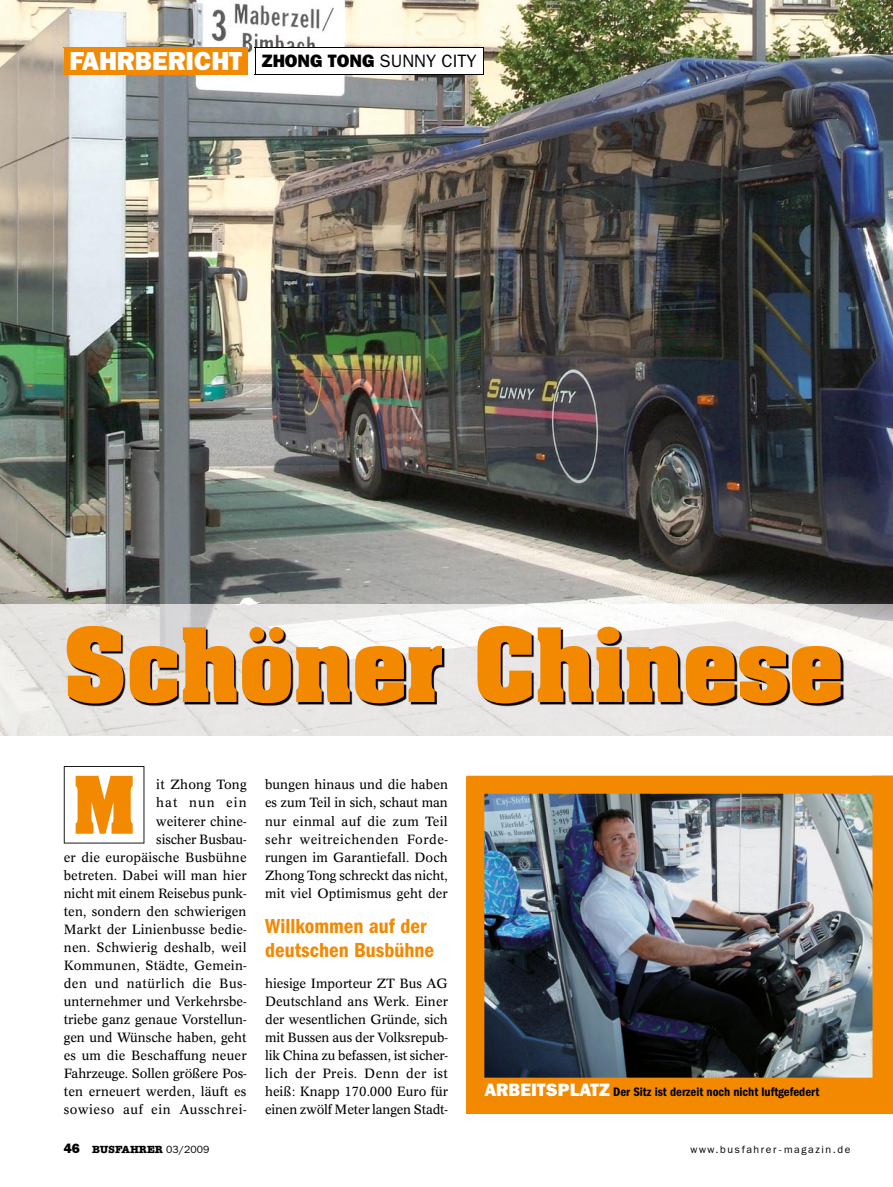
<style>
.page{position:relative;width:893px;height:1187px;background:#fff}
.page>*{position:absolute;margin:0;border:0;box-sizing:border-box;transform-origin:0 0}
.t1{font:700 87px "Aachen Std";color:#f38900}
.t2{font:700 67.5px "Aachen Std";color:#f38900}
.t3{font:26.25px "ITC Franklin Gothic Std Hvy";color:#fff}
.t4{font:21px/24px "ITC Franklin Gothic Std Dm Cd";color:#f38900}
.t5{font:13.2px/18px "Concorde BQ";letter-spacing:.01em;color:#000;text-align:justify}
.t6{font:12.75px "ITC Franklin Gothic Std Dm Cd";color:#000}
.t7{font:10.5px "ITC Franklin Gothic Std";letter-spacing:.15em;color:#000}
.t8{font:700 10.5px "American Typewriter Std";color:#000}
.s1{font-size:18px;color:#000}
.s2{font-family:"ITC Franklin Gothic Std";font-size:18px;color:#000}
.s3{font-family:"ITC Franklin Gothic Std Hvy";font-size:18px;color:#fff}
.s4{font-family:"ITC Franklin Gothic Std Hvy";font-weight:400;font-size:13.5px}
.s5{font-family:"ITC Franklin Gothic Std";font-weight:400}
</style>
<div class="page">
<img style="left:0;top:0;width:893px;height:735px">
<svg style="left:64px;top:766px;width:80px;height:77px"></svg>
<img style="left:52px;top:603px;width:841px;height:1px">
<div style="left:466px;top:777px;width:427px;height:336px;background:#f38900"></div>
<img style="left:466px;top:775px;width:406px;height:303px">
<svg style="left:872px;top:775px;width:21px;height:303px"></svg>
<div style="left:64px;top:47px;width:183px;height:28px;background:#f38900"></div>
<div style="left:255px;top:47px;width:228px;height:28px;background:#fff"></div>
<hr style="left:255px;top:47px;width:229px;height:1px;background:#000">
<svg style="left:483px;top:48px;width:1px;height:26px"></svg>
<hr style="left:255px;top:74px;width:229px;height:1px;background:#000">
<svg style="left:255px;top:48px;width:1px;height:26px"></svg>
<hr style="left:64px;top:47px;width:184px;height:1px;background:#f38900">
<hr style="left:64px;top:74px;width:184px;height:1px;background:#f38900">
<svg style="left:247px;top:48px;width:1px;height:26px"></svg>
<h3 class="t3" style="left:69px;top:45px;width:409px">FAHRBERICHT <span class="s1">ZHONG TONG</span> <span class="s2">sunny city</span></h3>
<h1 class="t1" style="left:64px;top:602px;width:781px">Schöner Chinese</h1>
<h2 class="t2" style="left:72px;top:756px;width:65px">M</h2>
<p class="t5" style="left:64px;top:776px;width:184px;text-align:right">it Zhong Tong<br>hat nun ein<br>weiterer chine-<br>sischer Busbau-<br>er die europäische Busbühne betreten. Dabei will man hier nicht mit einem Reisebus punk&shy;ten, sondern den schwierigen<br>Markt der Linienbusse bedie&shy;nen. Schwierig deshalb, weil<br>Kommunen, Städte, Gemein&shy;den und natürlich die Bus&shy;unternehmer und Verkehrsbe&shy;triebe ganz genaue Vorstellun&shy;gen und Wünsche haben, geht es um die Beschaffung neuer<br>Fahrzeuge. Sollen größere Pos&shy;ten erneuert werden, läuft es sowieso auf ein Ausschrei-</p>
<p class="t5" style="left:265px;top:776px;width:184px">bungen hinaus und die haben es zum Teil in sich, schaut man nur einmal auf die zum Teil sehr weitreichenden Forde&shy;rungen im Garantiefall. Doch Zhong Tong schreckt das nicht, mit viel Optimismus geht der</p>
<h3 class="t4" style="left:265px;top:914px;width:171px">Willkommen auf der deutschen Busbühne</h3>
<p class="t5" style="left:265px;top:974px;width:184px">hiesige Importeur ZT Bus AG Deutschland ans Werk. Einer der wesentlichen Gründe, sich mit Bussen aus der Volksrepub&shy;lik China zu befassen, ist sicher&shy;lich der Preis. Denn der ist heiß: Knapp 170.000 Euro für einen zwölf Meter langen Stadt-</p>
<p class="t6" style="left:484px;top:1084px;width:336px"><span class="s3">ARBEITSPLATZ</span> Der Sitz ist derzeit noch nicht luftgefedert</p>
<p class="t8" style="left:64px;top:1143px;width:147px"><span class="s4">46</span> BUSFAHRER <span class="s5">03/2009</span></p>
<p class="t7" style="left:690px;top:1143px;width:161px">www.busfahrer-magazin.de</p>
</div>
